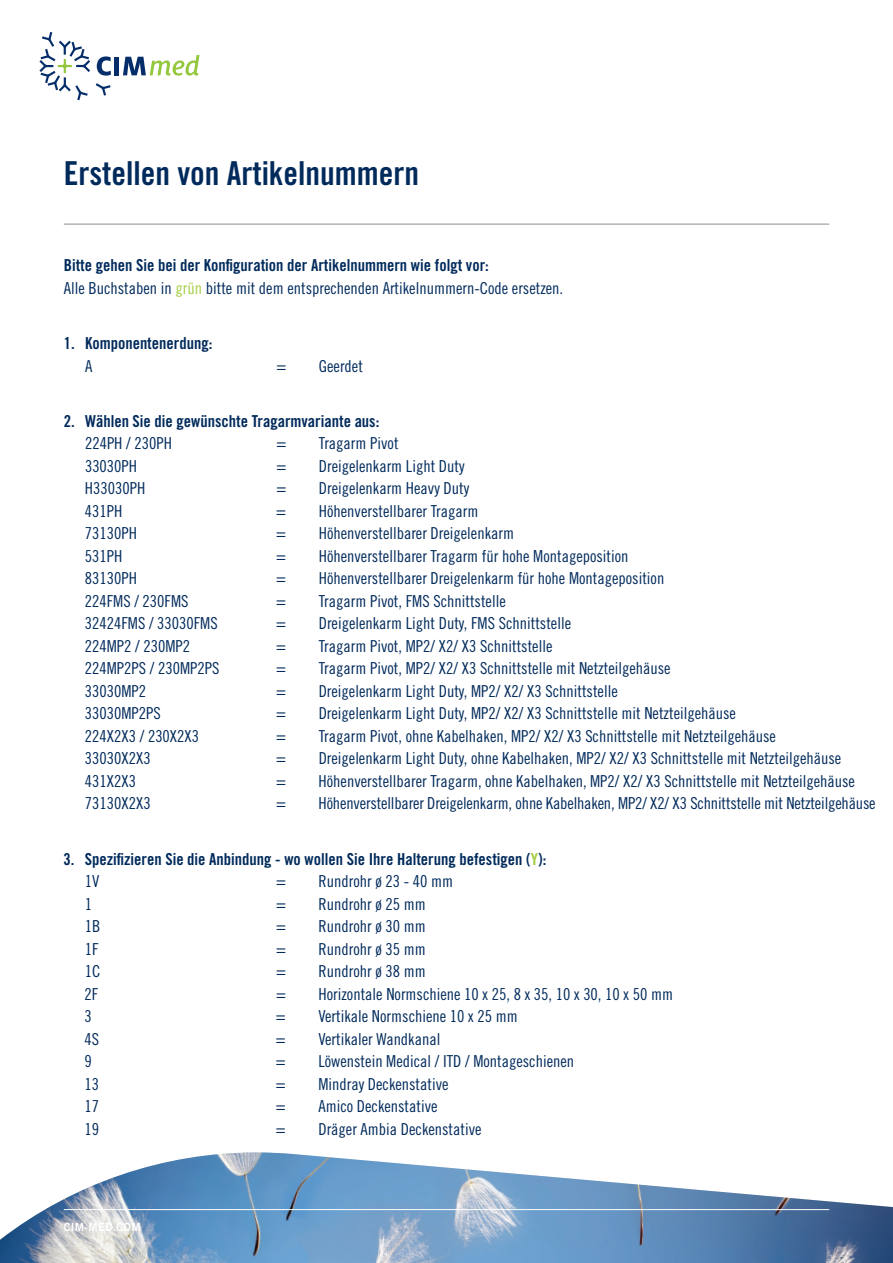
<style>
.page{position:relative;width:893px;height:1263px;background:#fff}
.page>*{position:absolute;margin:0;border:0;box-sizing:border-box;transform-origin:0 0}
.t1{font:33px "Trade Gothic LT Std Bd Cn 20";color:#002a5b}
.t2{font:16.5px "Trade Gothic LT Std Cn 18";color:#002a5b}
.t3{font:16.5px "Trade Gothic LT Std Bd Cn 20";color:#002a5b}
.t4{font:11.25px "Trade Gothic LT Std Bd 2";letter-spacing:.02em;color:#fff}
.s1{color:#a5ce44}
</style>
<div class="page">
<svg style="left:96px;top:83px;width:15px;height:13px"></svg>
<svg style="left:97px;top:56px;width:14px;height:20px"></svg>
<div style="left:114px;top:57px;width:5px;height:18px;background:#052d69"></div>
<svg style="left:123px;top:55px;width:76px;height:21px"></svg>
<svg style="left:39px;top:32px;width:51px;height:68px"></svg>
<hr style="left:64px;top:224px;width:765px;height:1px;background:#8e8e8f">
<img style="left:0;top:1152px;width:893px;height:111px">
<hr style="left:64px;top:1209px;width:765px;height:1px;background:#fff">
<h1 class="t1" style="left:64px;top:154px;width:357px">Erstellen von Artikelnummern</h1>
<p class="t3" style="left:64px;top:255px;width:427px">Bitte gehen Sie bei der Konfiguration der Artikelnummern wie folgt vor:</p>
<p class="t2" style="left:64px;top:278px;width:501px">Alle Buchstaben in <span class="s1">grün</span> bitte mit dem entsprechenden Artikelnummern-Code ersetzen.</p>
<p class="t3" style="left:64px;top:333px;width:150px">1. Komponentenerdung:</p>
<p class="t2" style="left:85px;top:356px;width:9px">A</p>
<p class="t2" style="left:276px;top:356px;width:11px">=</p>
<p class="t2" style="left:319px;top:356px;width:46px">Geerdet</p>
<p class="t3" style="left:64px;top:411px;width:317px">2. Wählen Sie die gewünschte Tragarmvariante aus:</p>
<p class="t2" style="left:85px;top:434px;width:89px">224PH / 230PH</p>
<p class="t2" style="left:276px;top:434px;width:11px">=</p>
<p class="t2" style="left:319px;top:434px;width:81px">Tragarm Pivot</p>
<p class="t2" style="left:85px;top:456px;width:54px">33030PH</p>
<p class="t2" style="left:276px;top:456px;width:11px">=</p>
<p class="t2" style="left:319px;top:456px;width:147px">Dreigelenkarm Light Duty</p>
<p class="t2" style="left:85px;top:479px;width:62px">H33030PH</p>
<p class="t2" style="left:276px;top:479px;width:11px">=</p>
<p class="t2" style="left:319px;top:479px;width:152px">Dreigelenkarm Heavy Duty</p>
<p class="t2" style="left:85px;top:501px;width:39px">431PH</p>
<p class="t2" style="left:276px;top:501px;width:11px">=</p>
<p class="t2" style="left:319px;top:501px;width:161px">Höhenverstellbarer Tragarm</p>
<p class="t2" style="left:85px;top:524px;width:54px">73130PH</p>
<p class="t2" style="left:276px;top:524px;width:11px">=</p>
<p class="t2" style="left:319px;top:524px;width:197px">Höhenverstellbarer Dreigelenkarm</p>
<p class="t2" style="left:85px;top:546px;width:39px">531PH</p>
<p class="t2" style="left:276px;top:546px;width:11px">=</p>
<p class="t2" style="left:319px;top:546px;width:311px">Höhenverstellbarer Tragarm für hohe Montageposition</p>
<p class="t2" style="left:85px;top:569px;width:54px">83130PH</p>
<p class="t2" style="left:276px;top:569px;width:11px">=</p>
<p class="t2" style="left:319px;top:569px;width:347px">Höhenverstellbarer Dreigelenkarm für hohe Montageposition</p>
<p class="t2" style="left:85px;top:591px;width:105px">224FMS / 230FMS</p>
<p class="t2" style="left:276px;top:591px;width:11px">=</p>
<p class="t2" style="left:319px;top:591px;width:188px">Tragarm Pivot, FMS Schnittstelle</p>
<p class="t2" style="left:85px;top:614px;width:134px">32424FMS / 33030FMS</p>
<p class="t2" style="left:276px;top:614px;width:11px">=</p>
<p class="t2" style="left:319px;top:614px;width:254px">Dreigelenkarm Light Duty, FMS Schnittstelle</p>
<p class="t2" style="left:85px;top:636px;width:107px">224MP2 / 230MP2</p>
<p class="t2" style="left:276px;top:636px;width:11px">=</p>
<p class="t2" style="left:319px;top:636px;width:235px">Tragarm Pivot, MP2/ X2/ X3 Schnittstelle</p>
<p class="t2" style="left:85px;top:659px;width:136px">224MP2PS / 230MP2PS</p>
<p class="t2" style="left:276px;top:659px;width:11px">=</p>
<p class="t2" style="left:319px;top:659px;width:353px">Tragarm Pivot, MP2/ X2/ X3 Schnittstelle mit Netzteilgehäuse</p>
<p class="t2" style="left:85px;top:681px;width:63px">33030MP2</p>
<p class="t2" style="left:276px;top:681px;width:11px">=</p>
<p class="t2" style="left:319px;top:681px;width:301px">Dreigelenkarm Light Duty, MP2/ X2/ X3 Schnittstelle</p>
<p class="t2" style="left:85px;top:704px;width:78px">33030MP2PS</p>
<p class="t2" style="left:276px;top:704px;width:11px">=</p>
<p class="t2" style="left:319px;top:704px;width:419px">Dreigelenkarm Light Duty, MP2/ X2/ X3 Schnittstelle mit Netzteilgehäuse</p>
<p class="t2" style="left:85px;top:726px;width:116px">224X2X3 / 230X2X3</p>
<p class="t2" style="left:276px;top:726px;width:11px">=</p>
<p class="t2" style="left:319px;top:726px;width:459px">Tragarm Pivot, ohne Kabelhaken, MP2/ X2/ X3 Schnittstelle mit Netzteilgehäuse</p>
<p class="t2" style="left:85px;top:749px;width:67px">33030X2X3</p>
<p class="t2" style="left:276px;top:749px;width:11px">=</p>
<p class="t2" style="left:319px;top:749px;width:524px">Dreigelenkarm Light Duty, ohne Kabelhaken, MP2/ X2/ X3 Schnittstelle mit Netzteilgehäuse</p>
<p class="t2" style="left:85px;top:771px;width:53px">431X2X3</p>
<p class="t2" style="left:276px;top:771px;width:11px">=</p>
<p class="t2" style="left:319px;top:771px;width:538px">Höhenverstellbarer Tragarm, ohne Kabelhaken, MP2/ X2/ X3 Schnittstelle mit Netzteilgehäuse</p>
<p class="t2" style="left:85px;top:794px;width:67px">73130X2X3</p>
<p class="t2" style="left:276px;top:794px;width:11px">=</p>
<p class="t2" style="left:319px;top:794px;width:559px">Höhenverstellbarer Dreigelenkarm, ohne Kabelhaken, MP2/ X2/ X3 Schnittstelle mit Netzteilgehäuse</p>
<p class="t3" style="left:63px;top:849px;width:484px">3. Spezifizieren Sie die Anbindung - wo wollen Sie Ihre Halterung befestigen (<span class="s1">Y</span>):</p>
<p class="t2" style="left:85px;top:871px;width:16px">1V</p>
<p class="t2" style="left:276px;top:871px;width:11px">=</p>
<p class="t2" style="left:319px;top:871px;width:136px">Rundrohr ø 23 - 40 mm</p>
<p class="t2" style="left:85px;top:894px;width:9px">1</p>
<p class="t2" style="left:276px;top:894px;width:11px">=</p>
<p class="t2" style="left:319px;top:894px;width:109px">Rundrohr ø 25 mm</p>
<p class="t2" style="left:85px;top:916px;width:17px">1B</p>
<p class="t2" style="left:276px;top:916px;width:11px">=</p>
<p class="t2" style="left:319px;top:916px;width:109px">Rundrohr ø 30 mm</p>
<p class="t2" style="left:85px;top:939px;width:15px">1F</p>
<p class="t2" style="left:276px;top:939px;width:11px">=</p>
<p class="t2" style="left:319px;top:939px;width:109px">Rundrohr ø 35 mm</p>
<p class="t2" style="left:85px;top:961px;width:17px">1C</p>
<p class="t2" style="left:276px;top:961px;width:11px">=</p>
<p class="t2" style="left:319px;top:961px;width:109px">Rundrohr ø 38 mm</p>
<p class="t2" style="left:85px;top:984px;width:15px">2F</p>
<p class="t2" style="left:276px;top:984px;width:11px">=</p>
<p class="t2" style="left:319px;top:984px;width:356px">Horizontale Normschiene 10 x 25, 8 x 35, 10 x 30, 10 x 50 mm</p>
<p class="t2" style="left:85px;top:1006px;width:9px">3</p>
<p class="t2" style="left:276px;top:1006px;width:11px">=</p>
<p class="t2" style="left:318px;top:1006px;width:201px">Vertikale Normschiene 10 x 25 mm</p>
<p class="t2" style="left:85px;top:1029px;width:16px">4S</p>
<p class="t2" style="left:276px;top:1029px;width:11px">=</p>
<p class="t2" style="left:318px;top:1029px;width:123px">Vertikaler Wandkanal</p>
<p class="t2" style="left:85px;top:1051px;width:9px">9</p>
<p class="t2" style="left:276px;top:1051px;width:11px">=</p>
<p class="t2" style="left:318px;top:1051px;width:257px">Löwenstein Medical / ITD / Montageschienen</p>
<p class="t2" style="left:85px;top:1074px;width:16px">13</p>
<p class="t2" style="left:276px;top:1074px;width:11px">=</p>
<p class="t2" style="left:318px;top:1074px;width:132px">Mindray Deckenstative</p>
<p class="t2" style="left:85px;top:1096px;width:16px">17</p>
<p class="t2" style="left:276px;top:1096px;width:11px">=</p>
<p class="t2" style="left:318px;top:1096px;width:121px">Amico Deckenstative</p>
<p class="t2" style="left:85px;top:1119px;width:16px">19</p>
<p class="t2" style="left:276px;top:1119px;width:11px">=</p>
<p class="t2" style="left:318px;top:1119px;width:165px">Dräger Ambia Deckenstative</p>
<p class="t4" style="left:64px;top:1220px;width:78px">CIM-MED.COM</p>
</div>
